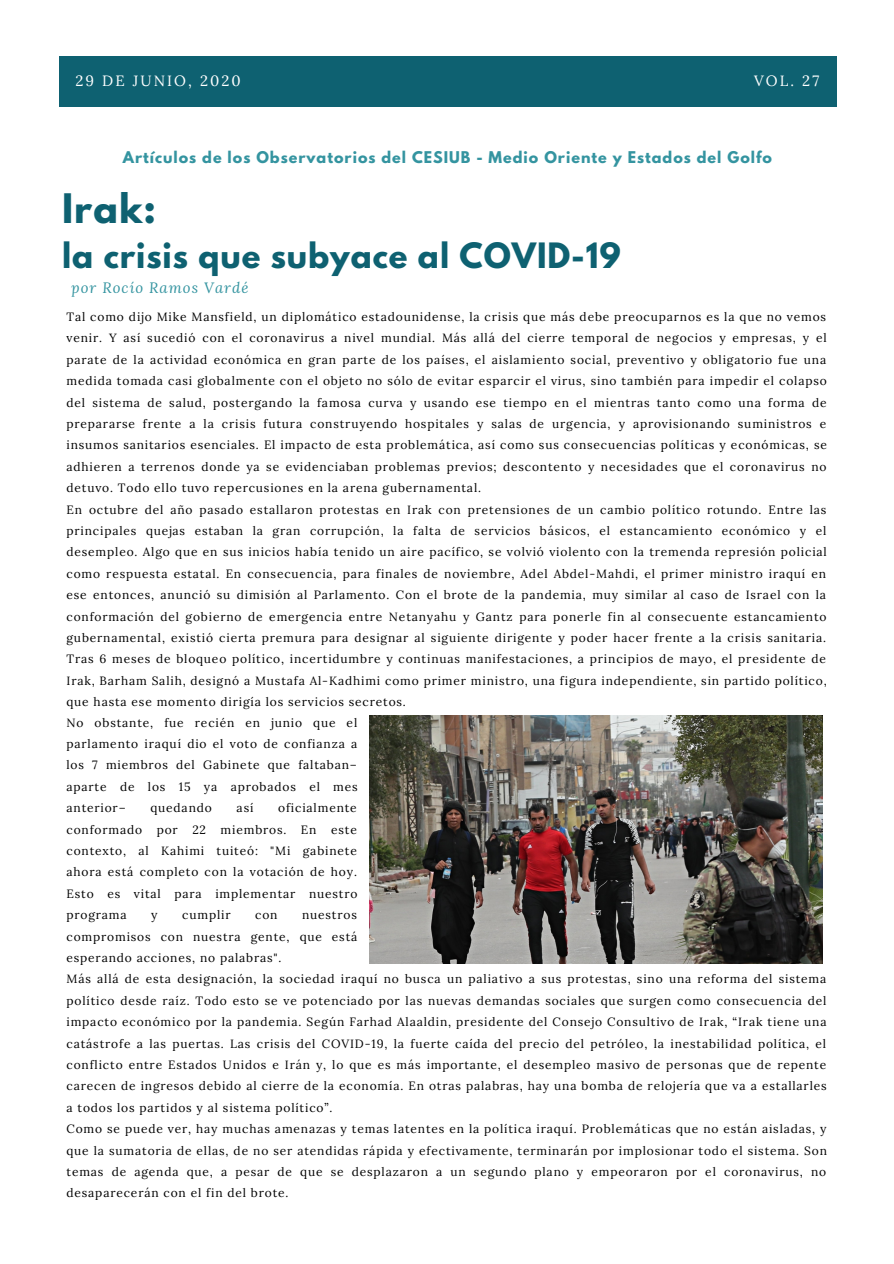
<style>
.page{position:relative;width:894px;height:1264px;background:#fff}
.page>*{position:absolute;margin:0;border:0;box-sizing:border-box;transform-origin:0 0}
.t1{font:700 36px "League Spartan";color:#0e6171}
.t2{font:700 30.9px "League Spartan";letter-spacing:.03em;color:#0e6171}
.t3{font:14.85px "Lora";letter-spacing:.14em;color:#fff}
.t4{font:italic 14.85px "Lora";letter-spacing:.07em;color:#3494a0}
.t5{font:700 14.4px "League Spartan";letter-spacing:.07em;color:#3494a0}
.t6{font:12px/21.5px "Lora";letter-spacing:.07em;color:#000;text-align:justify}
</style>
<div class="page">
<img style="left:370px;top:715px;width:452px;height:248px">
<div style="left:60px;top:56px;width:776px;height:50px;background:#0e6171"></div>
<p class="t3" style="left:75px;top:71px;width:167px">29 DE JUNIO, 2020</p>
<p class="t3" style="left:753px;top:71px;width:67px">VOL. 27</p>
<p class="t5" style="left:123px;top:150px;width:650px">Artículos de los Observatorios del CESIUB - Medio Oriente y Estados del Golfo</p>
<h1 class="t1" style="left:62px;top:190px;width:95px">Irak:</h1>
<h2 class="t2" style="left:62px;top:240px;width:560px">la crisis que subyace al COVID-19</h2>
<p class="t4" style="left:71px;top:278px;width:179px">por Rocío Ramos Vardé</p>
<p class="t6" style="left:66px;top:306px;width:761px;text-align:left">Tal como dijo Mike Mansfield, un diplomático estadounidense, la crisis que más debe preocuparnos es la que no vemos venir. Y así sucedió con el coronavirus a nivel mundial. Más allá del cierre temporal de negocios y empresas, y el parate de la actividad económica en gran parte de los países, el aislamiento social, preventivo y obligatorio fue una medida tomada casi globalmente con el objeto no sólo de evitar esparcir el virus, sino también para impedir el colapso del sistema de salud, postergando la famosa curva y usando ese tiempo en el mientras tanto como una forma de prepararse frente a la crisis futura construyendo hospitales y salas de urgencia, y aprovisionando suministros e insumos sanitarios esenciales. El impacto de esta problemática, así como sus consecuencias políticas y económicas, se adhieren a terrenos donde ya se evidenciaban problemas previos; descontento y necesidades que el coronavirus no detuvo. Todo ello tuvo repercusiones en la arena gubernamental.<br>En octubre del año pasado estallaron protestas en Irak con pretensiones de un cambio político rotundo. Entre las principales quejas estaban la gran corrupción, la falta de servicios básicos, el estancamiento económico y el desempleo. Algo que en sus inicios había tenido un aire pacífico, se volvió violento con la tremenda represión policial como respuesta estatal. En consecuencia, para finales de noviembre, Adel Abdel-Mahdi, el primer ministro iraquí en ese entonces, anunció su dimisión al Parlamento. Con el brote de la pandemia, muy similar al caso de Israel con la conformación del gobierno de emergencia entre Netanyahu y Gantz para ponerle fin al consecuente estancamiento gubernamental, existió cierta premura para designar al siguiente dirigente y poder hacer frente a la crisis sanitaria.<br>Tras 6 meses de bloqueo político, incertidumbre y continuas manifestaciones, a principios de mayo, el presidente de Irak, Barham Salih, designó a Mustafa Al-Kadhimi como primer ministro, una figura independiente, sin partido político, que hasta ese momento dirigía los servicios secretos.</p>
<p class="t6" style="left:66px;top:711px;width:293px">No obstante, fue recién en junio que el parlamento iraquí dio el voto de confianza a los 7 miembros del Gabinete que faltaban– aparte de los 15 ya aprobados el mes anterior–</p>
<p class="t6" style="left:150px;top:797px;width:63px">quedando</p>
<p class="t6" style="left:236px;top:797px;width:18px">así</p>
<p class="t6" style="left:66px;top:797px;width:292px;text-indent:211px">oficialmente conformado por 22 miembros. En este contexto, al Kahimi tuiteó: "Mi gabinete ahora está completo con la votación de hoy.<br>Esto es vital para implementar nuestro programa</p>
<p class="t6" style="left:151px;top:904px;width:8px">y</p>
<p class="t6" style="left:182px;top:904px;width:50px">cumplir</p>
<p class="t6" style="left:255px;top:904px;width:24px">con</p>
<p class="t6" style="left:66px;top:904px;width:292px;text-indent:235px">nuestros compromisos con nuestra gente, que está esperando acciones, no palabras".</p>
<p class="t6" style="left:66px;top:968px;width:761px;text-align:left">Más allá de esta designación, la sociedad iraquí no busca un paliativo a sus protestas, sino una reforma del sistema político desde raíz. Todo esto se ve potenciado por las nuevas demandas sociales que surgen como consecuencia del impacto económico por la pandemia. Según Farhad Alaaldin, presidente del Consejo Consultivo de Irak, “Irak tiene una catástrofe a las puertas. Las crisis del COVID-19, la fuerte caída del precio del petróleo, la inestabilidad política, el conflicto entre Estados Unidos e Irán y, lo que es más importante, el desempleo masivo de personas que de repente carecen de ingresos debido al cierre de la economía. En otras palabras, hay una bomba de relojería que va a estallarles a todos los partidos y al sistema político”.<br>Como se puede ver, hay muchas amenazas y temas latentes en la política iraquí. Problemáticas que no están aisladas, y que la sumatoria de ellas, de no ser atendidas rápida y efectivamente, terminarán por implosionar todo el sistema. Son temas de agenda que, a pesar de que se desplazaron a un segundo plano y empeoraron por el coronavirus, no desaparecerán con el fin del brote.</p>
</div>
